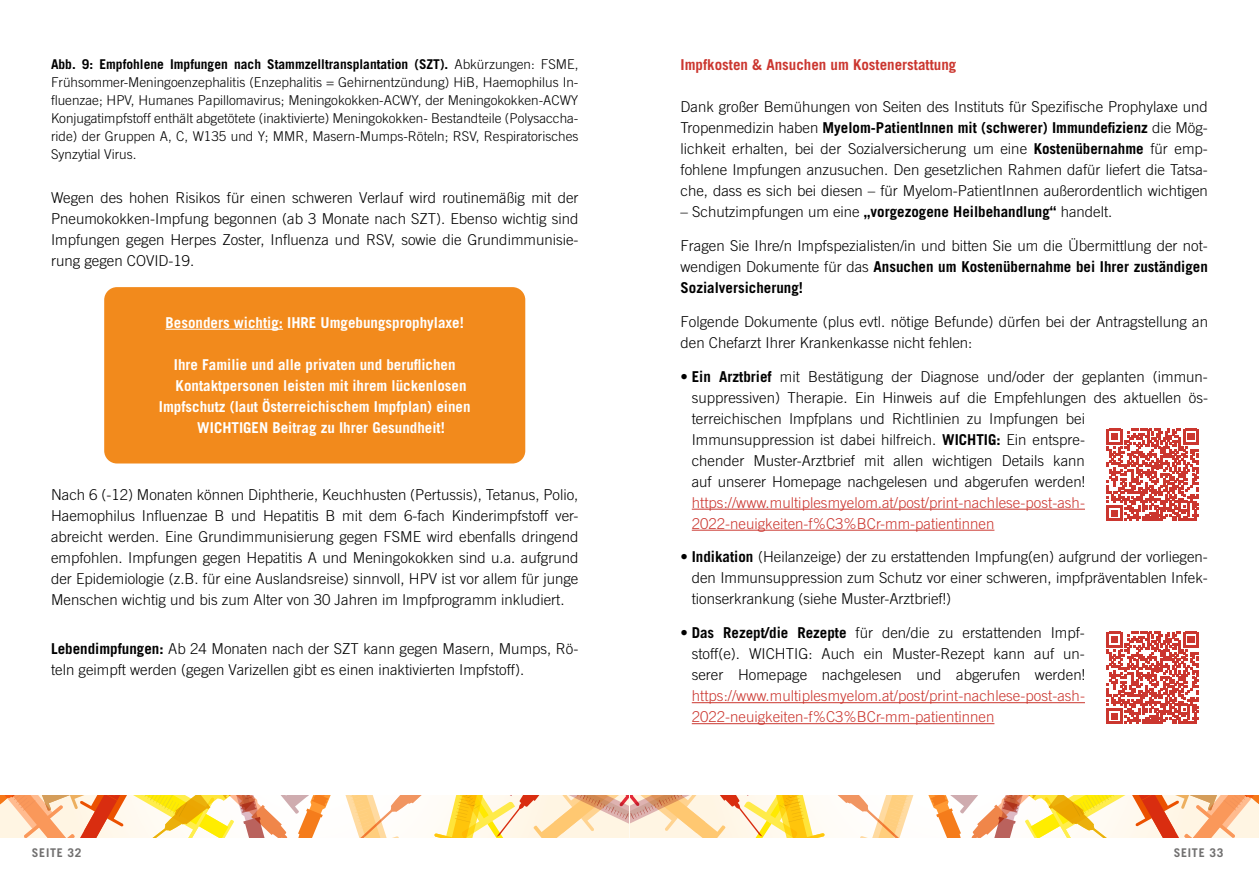
<style>
.page{position:relative;width:1259px;height:893px;background:#fff}
.page>*{position:absolute;margin:0;border:0;box-sizing:border-box;transform-origin:0 0}
.t1{font:300 15px/21px "Trade Gothic LT Std";color:#000;text-align:justify}
.t2{font:300 15px/21px "Trade Gothic LT Std";color:#cb362f}
.t3{font:700 15px "Trade Gothic LT Std";color:#fff}
.t4{font:700 15px "Trade Gothic LT Std";color:#cb362f}
.t5{font:300 13.5px/18px "Trade Gothic LT Std";color:#000;text-align:justify}
.t6{font:700 12px "Trade Gothic LT Std";letter-spacing:.06em;color:#706f6f}
.s1{font-weight:700}
</style>
<div class="page">
<svg style="left:0;top:795px;width:1259px;height:43px"></svg>
<div style="left:104px;top:287px;width:421px;height:176px;background:#f28a1c;border-radius:13px"></div>
<hr style="left:165px;top:329px;width:118px;height:1px;background:#fff">
<hr style="left:692px;top:509px;width:393px;height:1px;background:#cb362f">
<hr style="left:692px;top:530px;width:302px;height:1px;background:#cb362f">
<hr style="left:692px;top:702px;width:393px;height:1px;background:#cb362f">
<hr style="left:692px;top:723px;width:302px;height:1px;background:#cb362f">
<svg style="left:1106px;top:429px;width:93px;height:92px"></svg>
<svg style="left:1106px;top:632px;width:93px;height:92px"></svg>
<p class="t5" style="left:51px;top:55px;width:529px"><span class="s1">Abb. 9: Empfohlene Impfungen nach Stammzelltransplantation (SZT).</span> Abkürzungen: FSME, Frühsommer-Meningoenzephalitis (Enzephalitis = Gehirnentzündung) HiB, Haemophilus In&shy;fluenzae; HPV, Humanes Papillomavirus; Meningokokken-ACWY, der Meningokokken-ACWY Konjugatimpfstoff enthält abgetötete (inaktivierte) Meningokokken- Bestandteile (Polysaccha&shy;ride) der Gruppen A, C, W135 und Y; MMR, Masern-Mumps-Röteln; RSV, Respiratorisches Synzytial Virus.</p>
<p class="t4" style="left:680px;top:56px;width:277px">Impfkosten &amp; Ansuchen um Kostenerstattung</p>
<p class="t1" style="left:680px;top:96px;width:529px">Dank großer Bemühungen von Seiten des Instituts für Spezifische Prophylaxe und Tropenmedizin haben <span class="s1">Myelom-PatientInnen mit (schwerer) Immundefizienz</span> die Mög&shy;lichkeit erhalten, bei der Sozialversicherung um eine <span class="s1">Kostenübernahme</span> für emp&shy;fohlene Impfungen anzusuchen. Den gesetzlichen Rahmen dafür liefert die Tatsa&shy;che, dass es sich bei diesen – für Myelom-PatientInnen außerordentlich wichtigen</p>
<p class="t1" style="left:680px;top:201px;width:433px">– Schutzimpfungen um eine <span class="s1">„vorgezogene Heilbehandlung“</span> handelt.</p>
<p class="t1" style="left:680px;top:235px;width:529px">Fragen Sie Ihre/n Impfspezialisten/in und bitten Sie um die Übermittlung der not&shy;wendigen Dokumente für das <span class="s1">Ansuchen um Kostenübernahme bei Ihrer zuständigen Sozialversicherung!</span></p>
<p class="t1" style="left:680px;top:311px;width:529px">Folgende Dokumente (plus evtl. nötige Befunde) dürfen bei der Antragstellung an den Chefarzt Ihrer Krankenkasse nicht fehlen:</p>
<p class="t1" style="left:692px;top:366px;width:518px;text-align:left;text-indent:-11px">• <span class="s1">Ein Arztbrief</span> mit Bestätigung der Diagnose und/oder der geplanten (immun&shy;suppressiven) Therapie. Ein Hinweis auf die Empfehlungen des aktuellen ös&shy;terreichischen Impfplans und Richtlinien zu Impfungen bei Immunsuppression ist dabei hilfreich. <span class="s1">WICHTIG:</span> Ein entspre-<br>chender Muster-Arztbrief mit allen wichtigen Details kann<br>auf unserer Homepage nachgelesen und abgerufen werden!</p>
<p class="t2" style="left:692px;top:492px;width:395px">https://www.multiplesmyelom.at/post/print-nachlese-post-ash-<br>2022-neuigkeiten-f%C3%BCr-mm-patientinnen</p>
<p class="t1" style="left:692px;top:546px;width:518px;text-indent:-11px">• <span class="s1">Indikation</span> (Heilanzeige) der zu erstattenden Impfung(en) aufgrund der vorliegen&shy;den Immunsuppression zum Schutz vor einer schweren, impfpräventablen Infek&shy;tionserkrankung (siehe Muster-Arztbrief!)</p>
<p class="t1" style="left:692px;top:622px;width:395px;text-indent:-11px">• <span class="s1">Das Rezept/die Rezepte</span> für den/die zu erstattenden Impf&shy;stoff(e). WICHTIG: Auch ein Muster-Rezept kann auf un&shy;serer Homepage nachgelesen und abgerufen werden!</p>
<p class="t2" style="left:692px;top:685px;width:395px">https://www.multiplesmyelom.at/post/print-nachlese-post-ash-<br>2022-neuigkeiten-f%C3%BCr-mm-patientinnen</p>
<p class="t1" style="left:51px;top:187px;width:529px">Wegen des hohen Risikos für einen schweren Verlauf wird routinemäßig mit der Pneumokokken-Impfung begonnen (ab 3 Monate nach SZT). Ebenso wichtig sind Impfungen gegen Herpes Zoster, Influenza und RSV, sowie die Grundimmunisie&shy;rung gegen COVID-19.</p>
<p class="t3" style="left:165px;top:313px;width:300px">Besonders wichtig: IHRE Umgebungsprophylaxe!</p>
<p class="t3" style="left:174px;top:355px;width:283px">Ihre Familie und alle privaten und beruflichen</p>
<p class="t3" style="left:176px;top:376px;width:292px">Kontaktpersonen leisten mit ihrem lückenlosen</p>
<p class="t3" style="left:159px;top:397px;width:313px">Impfschutz (laut Österreichischem Impfplan) einen</p>
<p class="t3" style="left:197px;top:418px;width:249px">WICHTIGEN Beitrag zu Ihrer Gesundheit!</p>
<p class="t1" style="left:51px;top:484px;width:529px">Nach 6 (-12) Monaten können Diphtherie, Keuchhusten (Pertussis), Tetanus, Polio, Haemophilus Influenzae B und Hepatitis B mit dem 6-fach Kinderimpfstoff ver&shy;abreicht werden. Eine Grundimmunisierung gegen FSME wird ebenfalls dringend empfohlen. Impfungen gegen Hepatitis A und Meningokokken sind u.a. aufgrund der Epidemiologie (z.B. für eine Auslandsreise) sinnvoll, HPV ist vor allem für junge Menschen wichtig und bis zum Alter von 30 Jahren im Impfprogramm inkludiert.</p>
<p class="t1" style="left:51px;top:638px;width:529px"><span class="s1">Lebendimpfungen:</span> Ab 24 Monaten nach der SZT kann gegen Masern, Mumps, Rö&shy;teln geimpft werden (gegen Varizellen gibt es einen inaktivierten Impfstoff).</p>
<p class="t6" style="left:32px;top:845px;width:51px">SEITE 32</p>
<p class="t6" style="left:1173px;top:845px;width:51px">SEITE 33</p>
</div>
